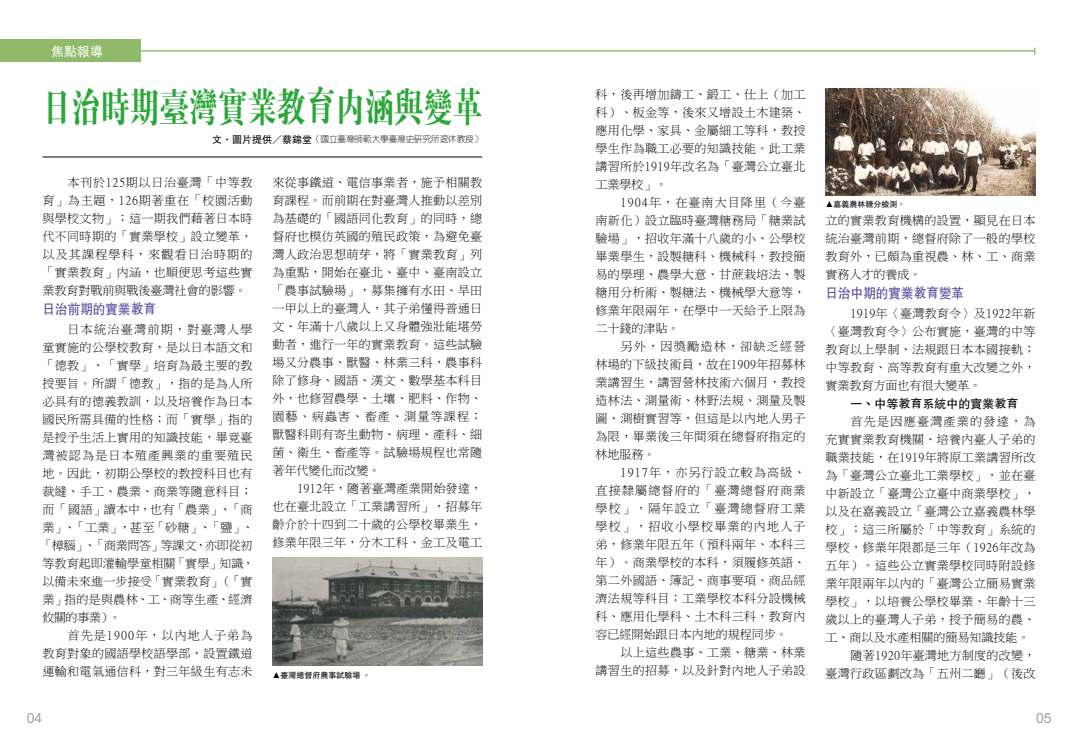
<style>
.page{position:relative;width:1078px;height:738px;background:#fff}
.page>*{position:absolute;margin:0;border:0;box-sizing:border-box;transform-origin:0 0}
.t1{font:40px "FZDBSB B51 0";color:#2aa738;scale:.73 1}
.t2{font:14px "FZHTB B51 0";color:#584c9d;scale:.9 1}
.t3{font:14px "Arial";color:#9fa0a0}
.t4{font:13px "FZHTB B51 0";color:#fff}
.t5{font:12px/18px "Ming Li U";letter-spacing:.03em;color:#000;text-align:justify}
.t6{font:12px "Ming Li U";color:#000}
.t7{font:12px "FZHTB B51 0";color:#000}
.t8{font:12px "Ming Li U";letter-spacing:.105em;color:#000}
.t9{font:8.5px "FZY1 B B51 0";color:#000}
.t10{font:8px "FZHTB B51 0";color:#000}
.s1{font-family:"FZHTB B51 0";font-size:10px}
</style>
<div class="page">
<hr style="left:43px;top:157px;width:439px;height:1px;background:#000">
<div style="left:0;top:40px;width:141px;height:22px;background:#8eba69"></div>
<hr style="left:129px;top:50px;width:905px;height:2px;background:#8eba69">
<img style="left:825px;top:88px;width:210px;height:107px">
<img style="left:272px;top:557px;width:210px;height:108px">
<p class="t4" style="left:51px;top:44px;width:53px">焦點報導</p>
<h1 class="t1" style="left:42px;top:87px;width:604px">日治時期臺灣實業教育內涵與變革</h1>
<p class="t9" style="left:212px;top:134px;width:271px"><span class="s1">文．圖片提供／蔡錦堂</span>（國立臺灣師範大學臺灣史研究所退休教授）</p>
<p class="t5" style="left:43px;top:173px;width:211px;text-indent:25px">本刊於125期以日治臺灣「中等教育」為主題，126期著重在「校園活動與學校文物」；這一期我們藉著日本時代不同時期的「實業學校」設立變革，以及其課程學科，來觀看日治時期的「實業教育」內涵，也順便思考這些實業教育對戰前與戰後臺灣社會的影響。</p>
<p class="t2" style="left:43px;top:301px;width:128px">日治前期的實業教育</p>
<p class="t5" style="left:41px;top:320px;width:215px;text-align:left;text-indent:27px">日本統治臺灣前期，對臺灣人學童實施的公學校教育，是以日本語文和「德教」、「實學」培育為最主要的教授要旨。所謂「德教」，指的是為人所必具有的德義教訓，以及培養作為日本國民所需具備的性格；而「實學」指的是授予生活上實用的知識技能，畢竟臺灣被認為是日本殖產興業的重要殖民地。因此，初期公學校的教授科目也有裁縫、手工、農業、商業等隨意科目；而「國語」讀本中，也有「農業」、「商業」、「工業」，甚至「砂糖」、「鹽」、「樟腦」、「商業問答」等課文，亦即從初等教育起即灌輸學童相關「實學」知識，以備未來進一步接受「實業教育」（「實業」指的是與農林、工、商等生產、經濟攸關的事業）。</p>
<p class="t5" style="left:43px;top:626px;width:211px;text-indent:25px">首先是1900年，以內地人子弟為教育對象的國語學校語學部，設置鐵道運輸和電氣通信科，對三年級生有志未</p>
<p class="t5" style="left:272px;top:173px;width:211px">來從事鐵道、電信事業者，施予相關教育課程。而前期在對臺灣人推動以差別為基礎的「國語同化教育」的同時，總督府也模仿英國的殖民政策，為避免臺灣人政治思想萌芽，將「實業教育」列為重點，開始在臺北、臺中、臺南設立「農事試驗場」，募集擁有水田、旱田一甲以上的臺灣人，其子弟懂得普通日文、年滿十八歲以上又身體強壯能堪勞動者，進行一年的實業教育。這些試驗場又分農事、獸醫、林業三科，農事科除了修身、國語、漢文、數學基本科目外，也修習農學、土壤、肥料、作物、園藝、病蟲害、畜產、測量等課程；獸醫科則有寄生動物、病理、產科、細菌、衛生、畜產等。試驗場規程也常隨著年代變化而改變。</p>
<p class="t5" style="left:272px;top:479px;width:211px;text-indent:25px">1912年，隨著臺灣產業開始發達，也在臺北設立「工業講習所」，招募年齡介於十四到二十歲的公學校畢業生，修業年限三年，分木工科、金工及電工</p>
<p class="t10" style="left:272px;top:670px;width:100px">▲臺灣總督府農事試驗場 。</p>
<p class="t5" style="left:595px;top:85px;width:211px">科，後再增加鑄工、鍛工、仕上（加工科）、板金等，後來又增設土木建築、應用化學、家具、金屬細工等科，教授學生作為職工必要的知識技能。此工業講習所於1919年改名為「臺灣公立臺北工業學校」。</p>
<p class="t5" style="left:595px;top:193px;width:211px;text-indent:25px">1904年，在臺南大目降里（今臺南新化）設立臨時臺灣糖務局「糖業試驗場」，招收年滿十八歲的小、公學校畢業學生，設製糖科、機械科，教授簡易的學理、農學大意、甘蔗栽培法、製糖用分析術、製糖法、機械學大意等，修業年限兩年，在學中一天給予上限為二十錢的津貼。</p>
<p class="t5" style="left:595px;top:337px;width:211px;text-indent:25px">另外，因獎勵造林，卻缺乏經營林場的下級技術員，故在1909年招募林業講習生，講習營林技術六個月，教授造林法、測量術、林野法規、測量及製圖、測樹實習等，但這是以內地人男子為限，畢業後三年間須在總督府指定的林地服務。</p>
<p class="t5" style="left:595px;top:463px;width:211px;text-indent:25px">1917年，亦另行設立較為高級、直接隸屬總督府的「臺灣總督府商業學校」，隔年設立「臺灣總督府工業學校」，招收小學校畢業的內地人子弟，修業年限五年（預科兩年、本科三年）。商業學校的本科，須履修英語、第二外國語、簿記、商事要項、商品經濟法規等科目；工業學校本科分設機械科、應用化學科、土木科三科，教育內容已經開始跟日本內地的規程同步。</p>
<p class="t5" style="left:595px;top:643px;width:211px;text-align:right">以上這些農事、工業、糖業、林業<br>講習生的招募，以及針對內地人子弟設</p>
<p class="t10" style="left:825px;top:200px;width:81px">▲嘉義農林糖分檢測。</p>
<p class="t5" style="left:825px;top:211px;width:211px">立的實業教育機構的設置，顯見在日本統治臺灣前期，總督府除了一般的學校教育外，已頗為重視農、林、工、商業實務人才的養成。</p>
<p class="t2" style="left:825px;top:285px;width:156px">日治中期的實業教育變革</p>
<p class="t5" style="left:825px;top:304px;width:211px;text-indent:25px">1919年〈臺灣教育令〉及1922年新〈臺灣教育令〉公布實施，臺灣的中等教育以上學制、法規跟日本本國接軌；中等教育、高等教育有重大改變之外，實業教育方面也有很大變革。</p>
<p class="t7" style="left:850px;top:396px;width:169px">一、中等教育系統中的實業教育</p>
<p class="t8" style="left:850px;top:415px;width:186px">首先是因應臺灣產業的發達，為</p>
<p class="t5" style="left:825px;top:430px;width:211px">充實實業教育機關、培養內臺人子弟的</p>
<p class="t5" style="left:825px;top:448px;width:211px">職業技能，在1919年將原工業講習所改</p>
<p class="t5" style="left:825px;top:466px;width:211px">為「臺灣公立臺北工業學校」，並在臺</p>
<p class="t5" style="left:825px;top:484px;width:211px">中新設立「臺灣公立臺中商業學校」，</p>
<p class="t5" style="left:825px;top:502px;width:211px">以及在嘉義設立「臺灣公立嘉義農林學</p>
<p class="t5" style="left:825px;top:520px;width:211px">校」；這三所屬於「中等教育」系統的</p>
<p class="t5" style="left:825px;top:538px;width:211px">學校，修業年限都是三年（1926年改為</p>
<p class="t5" style="left:825px;top:556px;width:211px">五年）。這些公立實業學校同時附設修</p>
<p class="t5" style="left:825px;top:574px;width:211px">業年限兩年以內的「臺灣公立簡易實業</p>
<p class="t5" style="left:825px;top:592px;width:211px">學校」，以培養公學校畢業、年齡十三</p>
<p class="t5" style="left:825px;top:610px;width:211px">歲以上的臺灣人子弟，授予簡易的農、</p>
<p class="t6" style="left:825px;top:631px;width:206px">工、商以及水產相關的簡易知識技能。</p>
<p class="t5" style="left:850px;top:646px;width:186px">隨著1920年臺灣地方制度的改變，</p>
<p class="t5" style="left:825px;top:664px;width:211px">臺灣行政區劃改為「五州二廳」（後改</p>
<p class="t3" style="left:27px;top:708px;width:17px">04</p>
<p class="t3" style="left:1035px;top:708px;width:17px">05</p>
</div>
